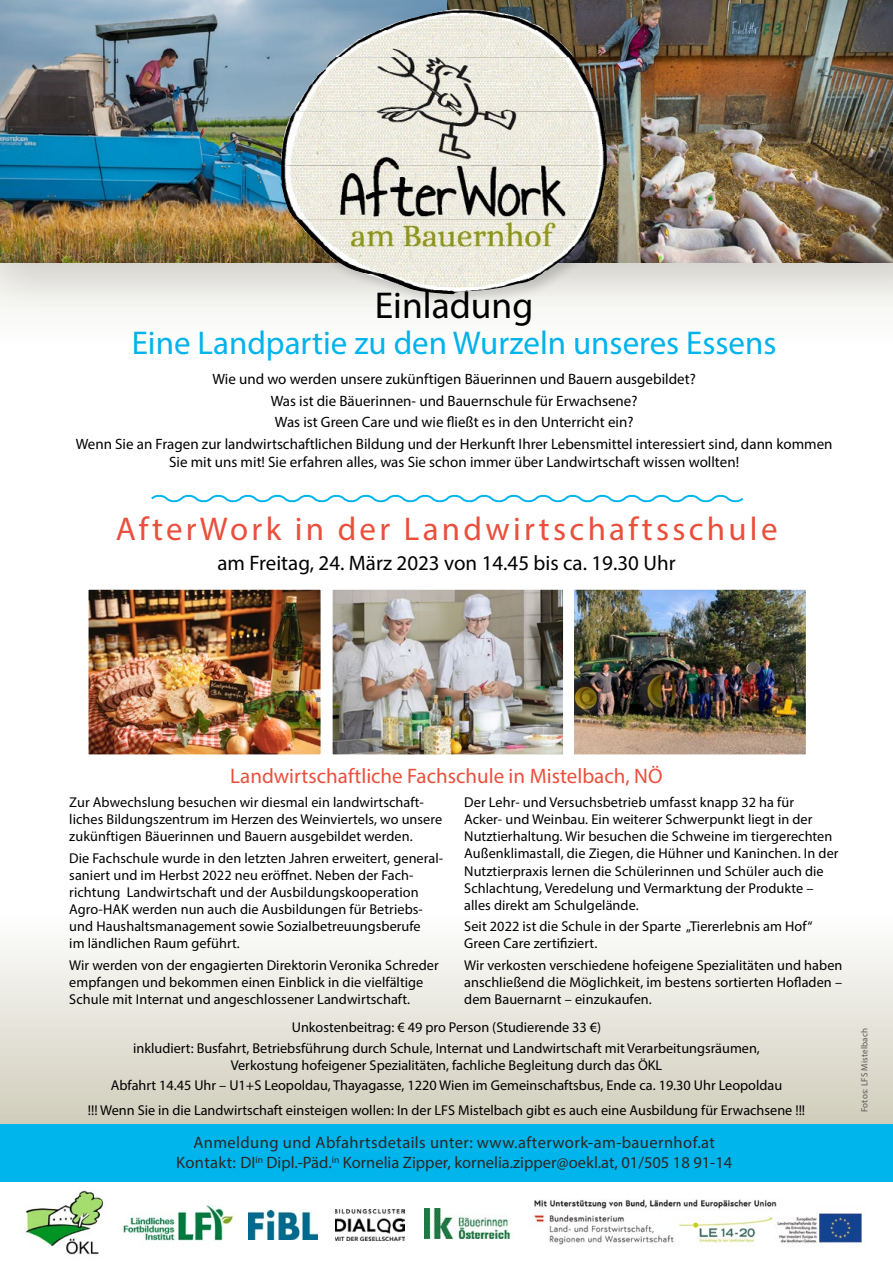
<style>
.page{position:relative;width:893px;height:1263px;background:#fff}
.page>*{position:absolute;margin:0;border:0;box-sizing:border-box;transform-origin:0 0}
.t1{font:37.5px "Myriad Pro";color:#000}
.t2{font:33px "Myriad Pro";color:#00b4ec}
.t3{font:33px "Myriad Pro";letter-spacing:.1em;color:#ea4f3c}
.t4{font:21px "Myriad Pro";color:#ea4f3c}
.t5{font:21px "Myriad Pro";color:#000}
.t6{font:16.5px/20.2px "Myriad Pro";letter-spacing:.02em;color:#282827;text-align:center}
.t7{font:15px/21.5px "Myriad Pro";color:#000;text-align:center}
.t8{font:14.25px/17.1px "Myriad Pro";letter-spacing:.005em;color:#000}
.t9{font:9px "Myriad Pro";letter-spacing:.02em;color:#575756}
</style>
<div class="page">
<svg style="left:0;top:944px;width:893px;height:180px;background:#e3e2d7"></svg>
<div style="left:0;top:0;width:504px;height:320px;background:#000;opacity:.12"></div>
<img style="left:0;top:0;width:432px;height:262px">
<div style="left:432px;top:0;width:461px;height:314px;background:#000;opacity:.12"></div>
<img style="left:89px;top:590px;width:231px;height:164px">
<div style="left:84px;top:585px;width:241px;height:174px;border:4px solid #fff"></div>
<svg style="left:151px;top:494px;width:593px;height:9px"></svg>
<img style="left:25px;top:1190px;width:78px;height:65px">
<img style="left:123px;top:1205px;width:111px;height:36px">
<img style="left:248px;top:1210px;width:69px;height:29px">
<img style="left:425px;top:1208px;width:86px;height:31px">
<img style="left:533px;top:1199px;width:330px;height:46px">
<div style="left:0;top:1124px;width:893px;height:58px;background:#00b4ec"></div>
<div style="left:278px;top:6px;width:344px;height:303px;background:#000;opacity:.15"></div>
<img style="left:336px;top:9px;width:237px;height:48px">
<img style="left:294px;top:57px;width:306px;height:54px">
<img style="left:281px;top:111px;width:326px;height:109px">
<img style="left:295px;top:220px;width:298px;height:54px">
<img style="left:366px;top:274px;width:176px;height:20px">
<img style="left:335px;top:1209px;width:70px;height:32px">
<img style="left:575px;top:590px;width:230px;height:164px">
<div style="left:570px;top:585px;width:240px;height:174px;border:4px solid #fff"></div>
<img style="left:333px;top:590px;width:229px;height:164px">
<div style="left:328px;top:585px;width:239px;height:174px;border:4px solid #fff"></div>
<h1 class="t1" style="left:375px;top:282px;width:160px">Einladung</h1>
<h2 class="t2" style="left:132px;top:322px;width:646px">Eine Landpartie zu den Wurzeln unseres Essens</h2>
<p class="t7" style="left:76px;top:368px;width:758px">Wie und wo werden unsere zukünftigen Bäuerinnen und Bauern ausgebildet?<br>Was ist die Bäuerinnen- und Bauernschule für Erwachsene?<br>Was ist Green Care und wie fließt es in den Unterricht ein?<br>Wenn Sie an Fragen zur landwirtschaftlichen Bildung und der Herkunft Ihrer Lebensmittel interessiert sind, dann kommen</p>
<p class="t7" style="left:169px;top:451px;width:571px">Sie mit uns mit! Sie erfahren alles, was Sie schon immer über Landwirtschaft wissen wollten!</p>
<h2 class="t3" style="left:115px;top:508px;width:664px">AfterWork in der Landwirtschaftsschule</h2>
<h3 class="t5" style="left:217px;top:550px;width:460px">am Freitag, 24. März 2023 von 14.45 bis ca. 19.30 Uhr</h3>
<h3 class="t4" style="left:230px;top:763px;width:434px">Landwirtschaftliche Fachschule in Mistelbach, NÖ</h3>
<p class="t8" style="left:464px;top:794px;width:376px">Der Lehr- und Versuchsbetrieb umfasst knapp 32 ha für<br>Acker- und Weinbau. Ein weiterer Schwerpunkt liegt in der Nutztierhaltung. Wir besuchen die Schweine im tiergerechten Außenklimastall, die Ziegen, die Hühner und Kaninchen. In der Nutztierpraxis lernen die Schülerinnen und Schüler auch die Schlachtung, Veredelung und Vermarktung der Produkte – alles direkt am Schulgelände.</p>
<p class="t8" style="left:464px;top:917px;width:350px">Seit 2022 ist die Schule in der Sparte „Tiererlebnis am Hof“<br>Green Care zertifiziert.</p>
<p class="t8" style="left:464px;top:956px;width:380px;text-align:justify">Wir verkosten verschiedene hofeigene Spezialitäten und haben anschließend die Möglichkeit, im bestens sortierten Hofladen – dem Bauernarnt – einzukaufen.</p>
<p class="t8" style="left:133px;top:1017px;width:628px;line-height:20.7px;text-align:center">Unkostenbeitrag: € 49 pro Person (Studierende 33 €)<br>inkludiert: Busfahrt, Betriebsführung durch Schule, Internat und Landwirtschaft mit Verarbeitungsräumen,</p>
<p class="t8" style="left:111px;top:1054px;width:673px;line-height:20.7px;text-align:center">Verkostung hofeigener Spezialitäten, fachliche Begleitung durch das ÖKL<br>Abfahrt 14.45 Uhr – U1+S Leopoldau, Thayagasse, 1220 Wien im Gemeinschaftsbus, Ende ca. 19.30 Uhr Leopoldau</p>
<p class="t8" style="left:88px;top:1102px;width:719px">!!! Wenn Sie in die Landwirtschaft einsteigen wollen: In der LFS Mistelbach gibt es auch eine Ausbildung für Erwachsene !!!</p>
<p class="t6" style="left:176px;top:1132px;width:558px">Anmeldung und Abfahrtsdetails unter: www.afterwork-am-bauernhof.at<br>Kontakt: DI<sup>in</sup> Dipl.-Päd.<sup>in</sup> Kornelia Zipper, kornelia.zipper@oekl.at, 01/505 18 91-14</p>
<p class="t8" style="left:69px;top:794px;width:374px">Zur Abwechslung besuchen wir diesmal ein landwirtschaft&shy;liches Bildungszentrum im Herzen des Weinviertels, wo unsere zukünftigen Bäuerinnen und Bauern ausgebildet werden.</p>
<p class="t8" style="left:69px;top:849px;width:375px">Die Fachschule wurde in den letzten Jahren erweitert, general&shy;saniert und im Herbst 2022 neu eröffnet. Neben der Fach&shy;richtung Landwirtschaft und der Ausbildungskooperation Agro-HAK werden nun auch die Ausbildungen für Betriebs&shy;und Haushaltsmanagement sowie Sozialbetreuungsberufe<br>im ländlichen Raum geführt.</p>
<p class="t8" style="left:69px;top:956px;width:371px">Wir werden von der engagierten Direktorin Veronika Schreder empfangen und bekommen einen Einblick in die vielfältige<br>Schule mit Internat und angeschlossener Landwirtschaft.</p>
<p class="t9" style="left:859px;top:1112px;width:85px;rotate:-90deg">Fotos: LFS Mistelbach</p>
</div>
